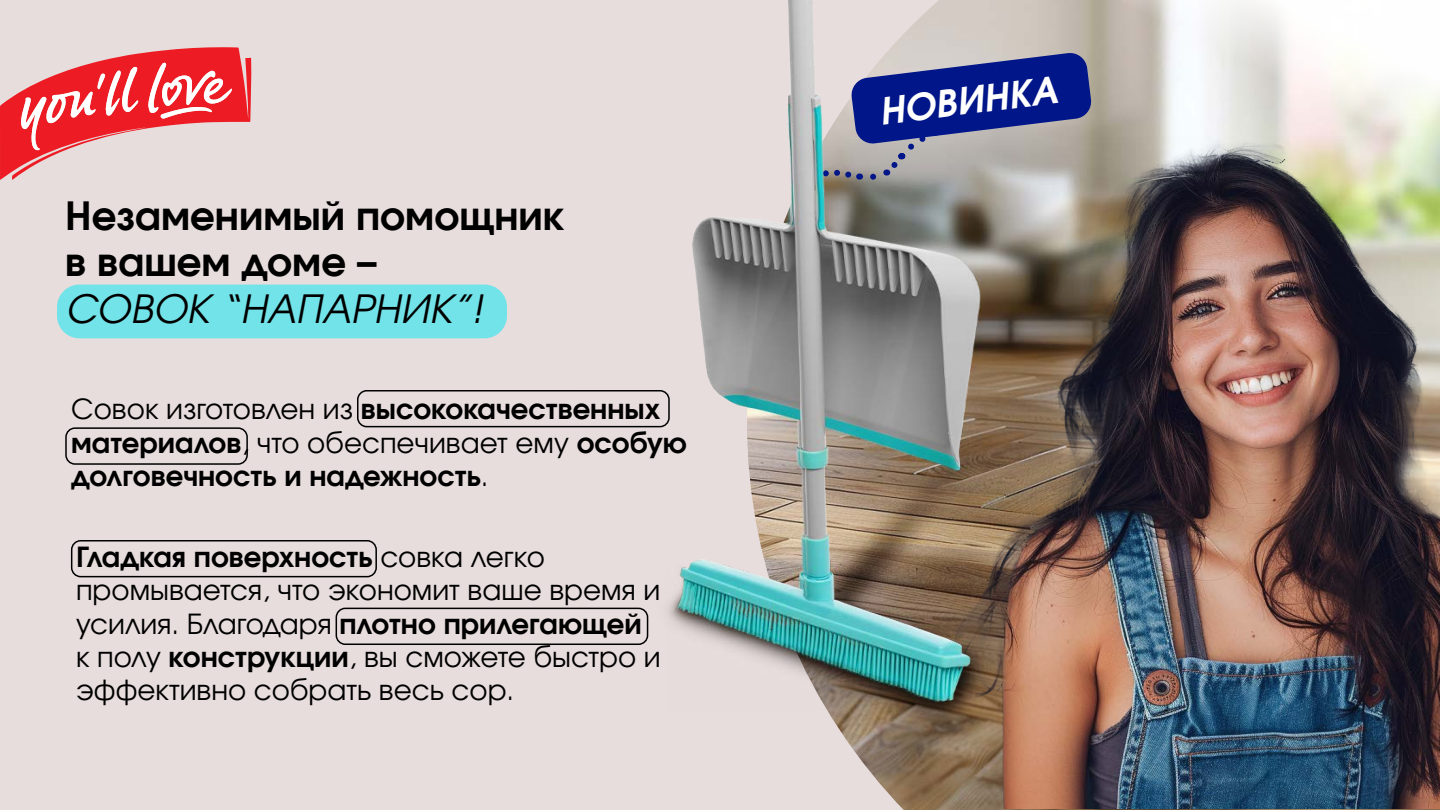
<style>
.page{position:relative;width:1440px;height:810px;background:#fff}
.page>*{position:absolute;margin:0;border:0;box-sizing:border-box;transform-origin:0 0}
.t1{font:700 39px/46.8px "Evolventa";color:#000}
.t2{font:italic 39px "Evolventa";color:#000}
.t3{font:italic 700 36.75px "Evolventa";color:#fff}
.t4{font:27.75px/33.3px "Evolventa";color:#000}
.t5{font:700 27.75px/33.3px "Evolventa";color:#000}
.s1{font-weight:400}
.s2{font-weight:700}
</style>
<div class="page">
<div style="left:0;top:0;width:1028px;height:810px;background:#e7dddc"></div>
<img style="left:861px;top:0;width:579px;height:810px">
<div style="left:357px;top:390px;width:313px;height:37px;border:2px solid #000;border-radius:9px"></div>
<div style="left:65px;top:427px;width:183px;height:38px;border:2px solid #000;border-radius:9px"></div>
<div style="left:71px;top:540px;width:306px;height:37px;border:2px solid #000;border-radius:9px"></div>
<div style="left:336px;top:608px;width:312px;height:37px;border:2px solid #000;border-radius:9px"></div>
<img style="left:934px;top:136px;width:506px;height:673px">
<div style="left:57px;top:285px;width:450px;height:53px;background:#72e3e9;border-radius:22px"></div>
<svg style="left:0;top:47px;width:252px;height:133px"></svg>
<img style="left:583px;top:0;width:522px;height:760px">
<h1 class="t1" style="left:65px;top:192px;width:501px">Незаменимый помощник в вашем доме –</h1>
<h1 class="t2" style="left:65px;top:285px;width:419px">СОВОК “НАПАРНИК”!</h1>
<p class="t5" style="left:71px;top:392px;width:617px"><span class="s1">Совок изготовлен из</span> высококачественных материалов<span class="s1">, что обеспечивает ему</span> особую долговечность и надежность<span class="s1">.</span></p>
<p class="t4" style="left:76px;top:540px;width:586px"><span class="s2">Гладкая поверхность</span> совка легко промывается, что экономит ваше время и усилия. Благодаря <span class="s2">плотно прилегающей </span>к полу <span class="s2">конструкции</span>, вы сможете быстро и эффективно собрать весь сор.</p>
<h2 class="t3" style="left:876px;top:88px;width:181px;rotate:-7deg">НОВИНКА</h2>
</div>
